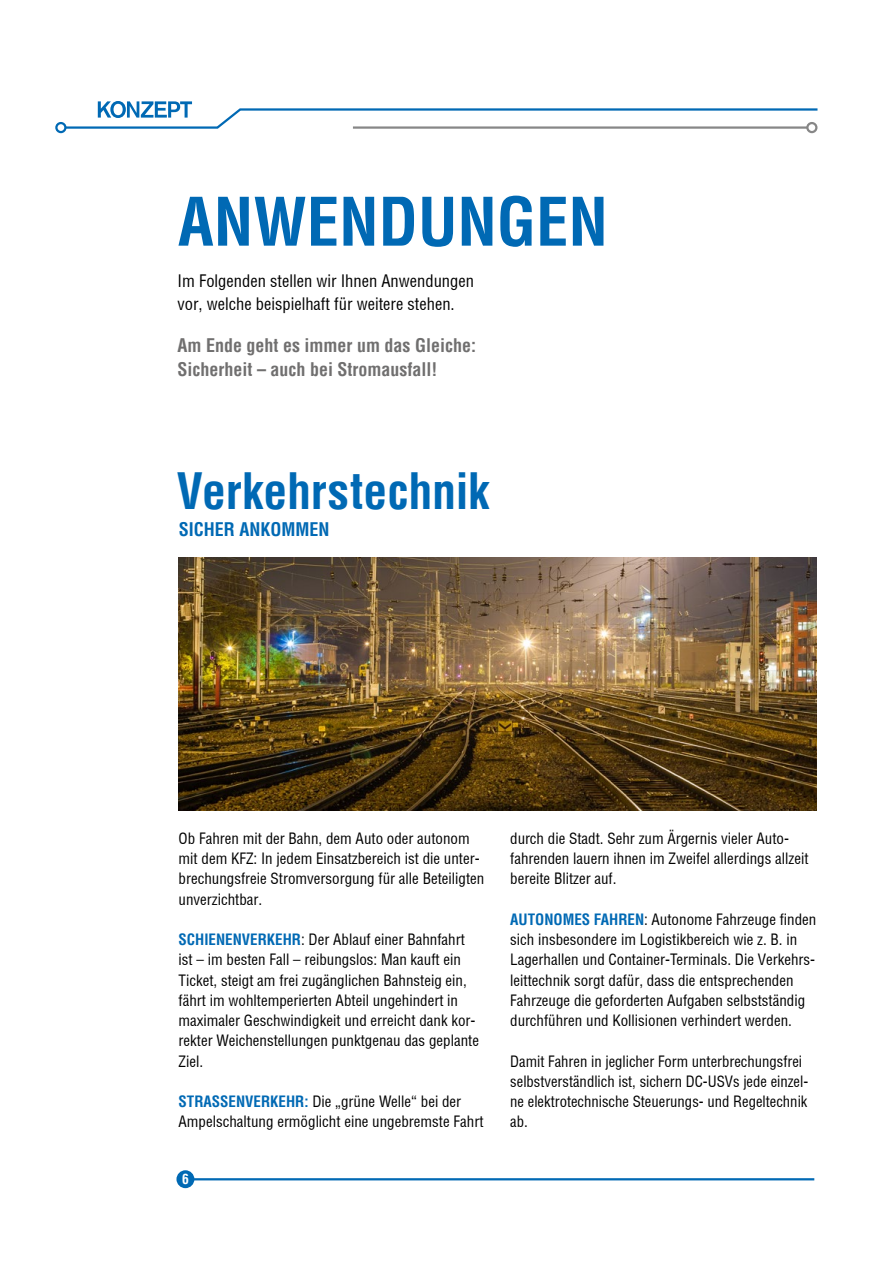
<style>
.page{position:relative;width:893px;height:1263px;background:#fff}
.page>*{position:absolute;margin:0;border:0;box-sizing:border-box;transform-origin:0 0}
.t1{font:700 condensed 64.5px "Context Condensed S Si";color:#0069b4}
.t2{font:700 condensed 48px "Context Condensed S Si";letter-spacing:-.005em;color:#0069b4}
.t3{font:700 condensed 18px/24px "Context Condensed S Si";color:#706f6f}
.t4{font:700 condensed 18px "Context Condensed S Si";color:#0069b4}
.t5{font:16.5px/22.5px "Context Condensed S Si Condensed";color:#000}
.t6{font:15px/20.2px "Context Condensed S Si Condensed";color:#000}
.t7{font:700 condensed 13.5px "Context Condensed S Si";color:#fff}
.s1{font-family:"Context Condensed S Si";font-weight:700;font-stretch:condensed;color:#0069b4}
</style>
<div class="page">
<img style="left:179px;top:558px;width:637px;height:252px">
<hr style="left:191px;top:1178px;width:623px;height:2px;background:#0069b4">
<div style="left:176px;top:1170px;width:18px;height:18px;background:#0069b4;border-radius:50%"></div>
<div style="left:55px;top:122px;width:12px;height:11px;border:2px solid #0069b4;border-radius:50%"></div>
<svg style="left:63px;top:101px;width:755px;height:29px"></svg>
<hr style="left:353px;top:126px;width:454px;height:3px;background:#878787">
<div style="left:806px;top:122px;width:11px;height:11px;border:2px solid #878787;border-radius:50%"></div>
<h1 class="t1" style="left:178px;top:182px;width:431px">ANWENDUNGEN</h1>
<p class="t5" style="left:178px;top:269px;width:298px">Im Folgenden stellen wir Ihnen Anwendungen vor, welche beispielhaft für weitere stehen.</p>
<p class="t3" style="left:178px;top:333px;width:300px">Am Ende geht es immer um das Gleiche:<br>Sicherheit – auch bei Stromausfall!</p>
<h2 class="t2" style="left:176px;top:462px;width:315px">Verkehrstechnik</h2>
<p class="t4" style="left:179px;top:519px;width:152px">SICHER ANKOMMEN</p>
<p class="t6" style="left:179px;top:828px;width:307px">Ob Fahren mit der Bahn, dem Auto oder autonom mit dem KFZ: In jedem Einsatzbereich ist die unter&shy;brechungsfreie Stromversorgung für alle Beteiligten unverzichtbar.</p>
<p class="t6" style="left:179px;top:929px;width:302px"><span class="s1">SCHIENENVERKEHR</span>: Der Ablauf einer Bahnfahrt ist – im besten Fall – reibungslos: Man kauft ein Ticket, steigt am frei zugänglichen Bahnsteig ein, fährt im wohltemperierten Abteil ungehindert in maximaler Geschwindigkeit und erreicht dank kor&shy;rekter Weichenstellungen punktgenau das geplante Ziel.</p>
<p class="t6" style="left:179px;top:1091px;width:306px"><span class="s1">STRASSENVERKEHR:</span> Die „grüne Welle“ bei der<br>Ampelschaltung ermöglicht eine ungebremste Fahrt</p>
<p class="t7" style="left:182px;top:1171px;width:8px">6</p>
<p class="t6" style="left:510px;top:828px;width:300px">durch die Stadt. Sehr zum Ärgernis vieler Auto&shy;fahrenden lauern ihnen im Zweifel allerdings allzeit bereite Blitzer auf.</p>
<p class="t6" style="left:510px;top:909px;width:308px"><span class="s1">AUTONOMES FAHREN</span>: Autonome Fahrzeuge finden sich insbesondere im Logistikbereich wie z. B. in Lagerhallen und Container-Terminals. Die Verkehrs&shy;leittechnik sorgt dafür, dass die entsprechenden Fahrzeuge die geforderten Aufgaben selbstständig durchführen und Kollisionen verhindert werden.</p>
<p class="t6" style="left:510px;top:1051px;width:299px">Damit Fahren in jeglicher Form unterbrechungsfrei selbstverständlich ist, sichern DC-USVs jede einzel&shy;ne elektrotechnische Steuerungs- und Regeltechnik ab.</p>
</div>
